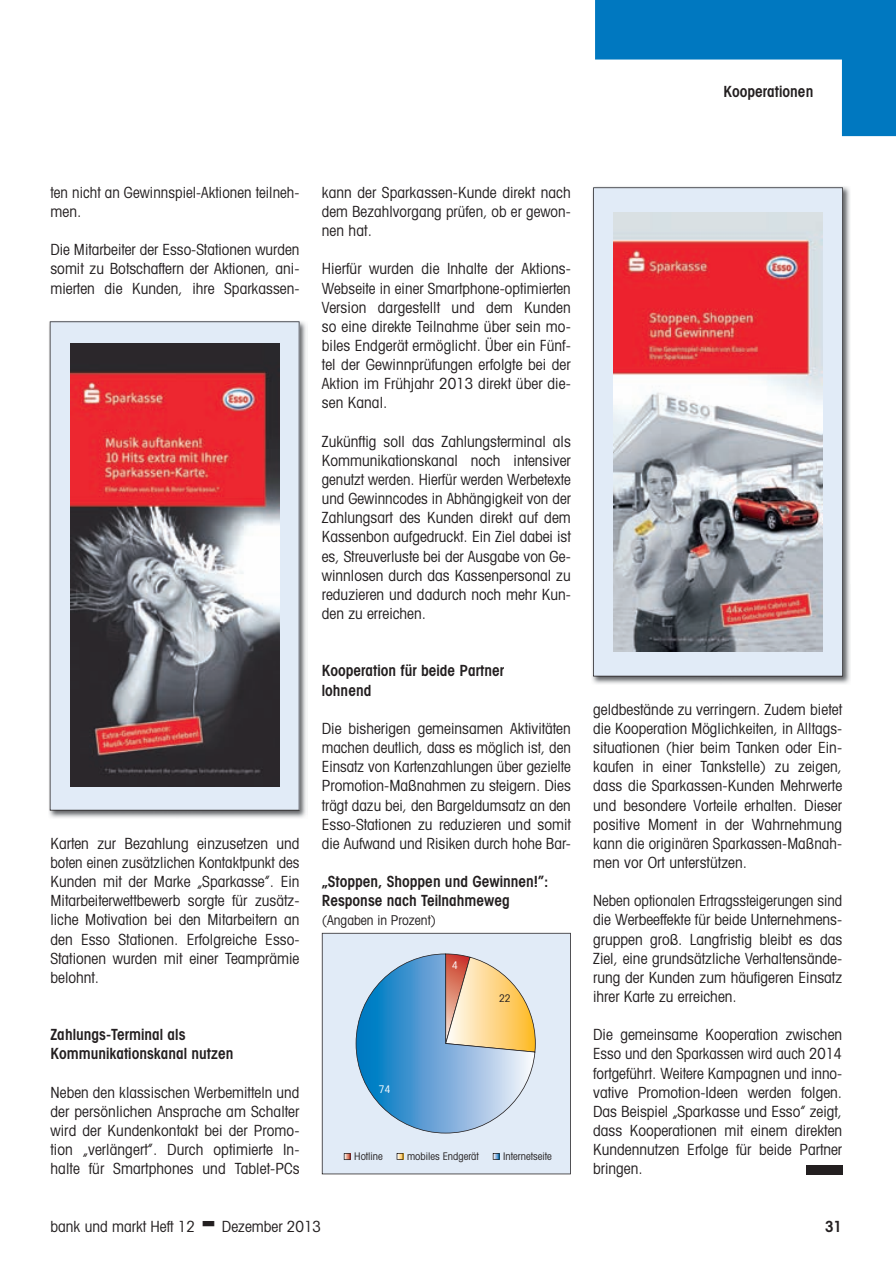
<style>
.page{position:relative;width:896px;height:1276px;background:#fff}
.page>*{position:absolute;margin:0;border:0;box-sizing:border-box;transform-origin:0 0}
.t1{font:condensed 15.3px/19.2px "Avant Garde";color:#231f20;text-align:justify}
.t2{font:condensed 15.3px/19.2px "Avant Garde";color:#231f20;text-align:justify;scale:.96 1}
.t3{font:600 condensed 15.3px/19.2px "Avant Garde";color:#231f20}
.t4{font:condensed 13.5px "Avant Garde";color:#231f20}
.t5{font:condensed 10.5px "Avant Garde";color:#231f20}
.t6{font:condensed 10.5px "Avant Garde";color:#fff}
</style>
<div class="page">
<div style="left:805px;top:1165px;width:36px;height:9px;background:#231f20"></div>
<img style="left:592px;top:186px;width:258px;height:498px">
<div style="left:593px;top:187px;width:249px;height:489px;background:#e1ebf7"></div>
<img style="left:613px;top:213px;width:209px;height:438px">
<svg style="left:322px;top:932px;width:248px;height:242px;background:#b9cddd"></svg>
<img style="left:49px;top:321px;width:257px;height:497px">
<svg style="left:50px;top:321px;width:249px;height:489px;background:#d8e1ed"></svg>
<img style="left:70px;top:344px;width:209px;height:442px">
<svg style="left:595px;top:0;width:301px;height:136px"></svg>
<p class="t3" style="left:723px;top:82px;width:91px">Kooperationen</p>
<p class="t1" style="left:50px;top:182px;width:250px">ten nicht an Gewinnspiel-Aktionen teilneh&shy;men.</p>
<p class="t1" style="left:50px;top:240px;width:250px">Die Mitarbeiter der Esso-Stationen wurden somit zu Botschaftern der Aktionen, ani&shy;mierten die Kunden, ihre Sparkassen-</p>
<p class="t1" style="left:50px;top:833px;width:250px">Karten zur Bezahlung einzusetzen und boten einen zusätzlichen Kontaktpunkt des Kunden mit der Marke „Sparkasse”. Ein Mitarbeiterwettbewerb sorgte für zusätz&shy;liche Motivation bei den Mitarbeitern an den Esso Stationen. Erfolgreiche Esso-Stationen wurden mit einer Teamprämie belohnt.</p>
<p class="t3" style="left:50px;top:1024px;width:184px">Zahlungs-Terminal als<br>Kommunikationskanal nutzen</p>
<p class="t1" style="left:50px;top:1082px;width:250px">Neben den klassischen Werbemitteln und der persönlichen Ansprache am Schalter wird der Kundenkontakt bei der Promo&shy;tion „verlängert”. Durch optimierte In&shy;halte für Smartphones und Tablet-PCs</p>
<p class="t1" style="left:322px;top:182px;width:250px">kann der Sparkassen-Kunde direkt nach dem Bezahlvorgang prüfen, ob er gewon&shy;nen hat.</p>
<p class="t1" style="left:322px;top:259px;width:250px">Hierfür wurden die Inhalte der Aktions-Webseite in einer Smartphone-optimierten Version dargestellt und dem Kunden so eine direkte Teilnahme über sein mo&shy;biles Endgerät ermöglicht. Über ein Fünf&shy;tel der Gewinnprüfungen erfolgte bei der Aktion im Frühjahr 2013 direkt über die&shy;sen Kanal.</p>
<p class="t1" style="left:322px;top:431px;width:250px">Zukünftig soll das Zahlungsterminal als Kommunikationskanal noch intensiver genutzt werden. Hierfür werden Werbetexte und Gewinncodes in Abhängigkeit von der Zahlungsart des Kunden direkt auf dem Kassenbon aufgedruckt. Ein Ziel dabei ist es, Streuverluste bei der Ausgabe von Ge&shy;winnlosen durch das Kassenpersonal zu reduzieren und dadurch noch mehr Kun&shy;den zu erreichen.</p>
<p class="t3" style="left:322px;top:661px;width:183px">Kooperation für beide Partner lohnend</p>
<p class="t1" style="left:322px;top:718px;width:250px">Die bisherigen gemeinsamen Aktivitäten machen deutlich, dass es möglich ist, den Einsatz von Kartenzahlungen über gezielte Promotion-Maßnahmen zu steigern. Dies trägt dazu bei, den Bargeldumsatz an den Esso-Stationen zu reduzieren und somit die Aufwand und Risiken durch hohe Bar-</p>
<p class="t3" style="left:322px;top:871px;width:228px">„Stoppen, Shoppen und Gewinnen!”:<br>Response nach Teilnahmeweg</p>
<p class="t4" style="left:322px;top:912px;width:115px">(Angaben in Prozent)</p>
<p class="t6" style="left:378px;top:1082px;width:13px">74</p>
<p class="t6" style="left:452px;top:958px;width:7px">4</p>
<p class="t5" style="left:499px;top:991px;width:13px">22</p>
<p class="t5" style="left:354px;top:1149px;width:30px">Hotline</p>
<p class="t5" style="left:407px;top:1149px;width:73px">mobiles Endgerät</p>
<p class="t5" style="left:503px;top:1149px;width:50px">Internetseite</p>
<p class="t1" style="left:593px;top:699px;width:250px">geldbestände zu verringern. Zudem bietet die Kooperation Möglichkeiten, in Alltags&shy;situationen (hier beim Tanken oder Ein&shy;kaufen in einer Tankstelle) zu zeigen, dass die Sparkassen-Kunden Mehrwerte und besondere Vorteile erhalten. Dieser positive Moment in der Wahrnehmung kann die originären Sparkassen-Maßnah&shy;men vor Ort unterstützen.</p>
<p class="t2" style="left:593px;top:890px;width:261px">Neben optionalen Ertragssteigerungen sind die Werbeeffekte für beide Unternehmens&shy;gruppen groß. Langfristig bleibt es das Ziel, eine grundsätzliche Verhaltensände&shy;rung der Kunden zum häufigeren Einsatz ihrer Karte zu erreichen.</p>
<p class="t1" style="left:593px;top:1024px;width:250px">Die gemeinsame Kooperation zwischen Esso und den Sparkassen wird auch 2014 fortgeführt. Weitere Kampagnen und inno&shy;vative Promotion-Ideen werden folgen.<br>Das Beispiel „Sparkasse und Esso” zeigt, dass Kooperationen mit einem direkten Kundennutzen Erfolge für beide Partner bringen.</p>
<p class="t1" style="left:50px;top:1215px;width:146px">bank und markt Heft 12</p>
<p class="t1" style="left:222px;top:1215px;width:101px">Dezember 2013</p>
<p class="t3" style="left:824px;top:1216px;width:19px">31</p>
</div>
